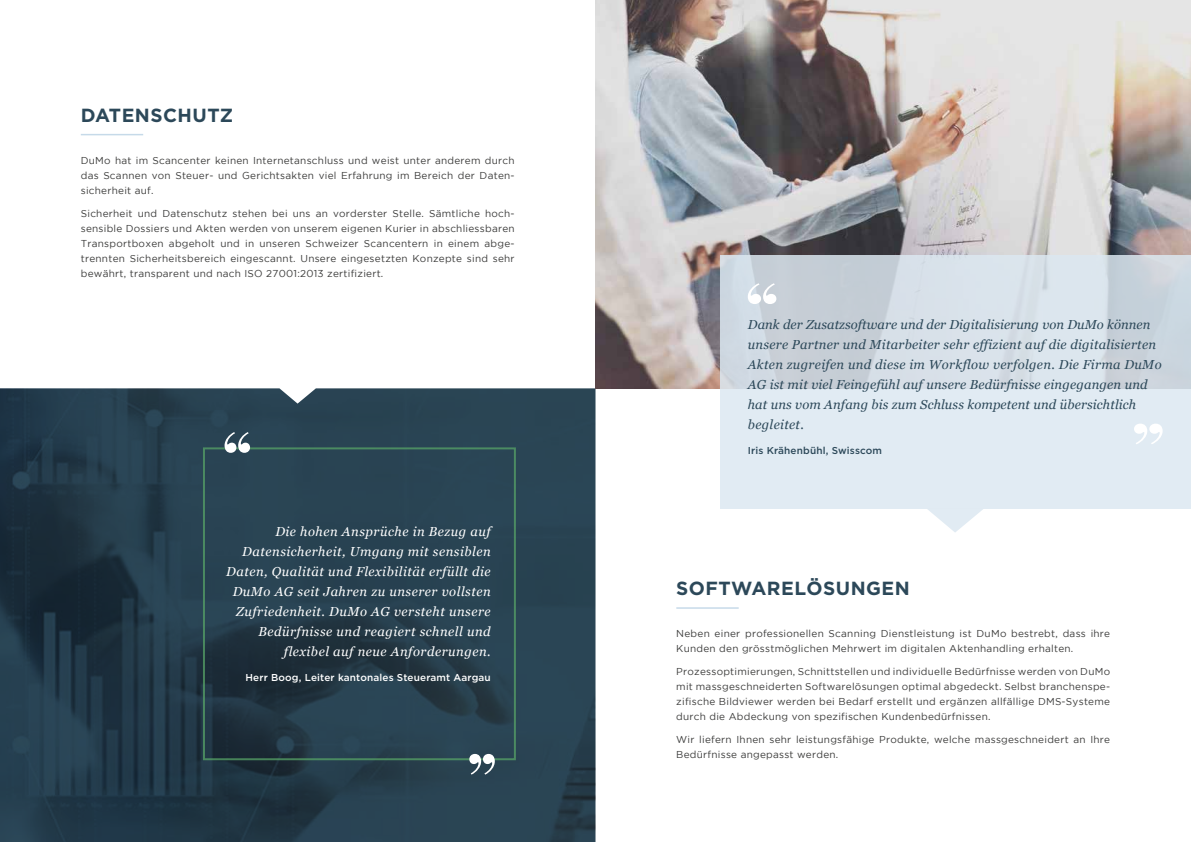
<style>
.page{position:relative;width:1191px;height:842px;background:#fff}
.page>*{position:absolute;margin:0;border:0;box-sizing:border-box;transform-origin:0 0}
.t1{font:700 19px "Gotham";letter-spacing:.025em;color:#2c4859}
.t2{font:italic 13px/20px "Georgia";letter-spacing:.015em;color:#2c4859}
.t3{font:italic 13px/20px "Georgia";letter-spacing:.04em;color:#fff;text-align:right}
.t4{font:10px/15px "Gotham";letter-spacing:.025em;color:#3c3c3b;text-align:justify}
.t5{font:500 10px "Gotham";letter-spacing:.015em;color:#fff}
.t6{font:500 10px "Gotham";letter-spacing:.015em;color:#2c4859}
</style>
<div class="page">
<img style="left:0;top:388px;width:595px;height:454px">
<img style="left:595px;top:0;width:596px;height:388px">
<hr style="left:81px;top:134px;width:62px;height:1px;background:#c6dae9">
<hr style="left:676px;top:607px;width:62px;height:2px;background:#c6dae9">
<div style="left:203px;top:447px;width:313px;height:313px;border:2px solid #57a367"></div>
<svg style="left:224px;top:432px;width:26px;height:21px"></svg>
<svg style="left:469px;top:754px;width:26px;height:21px"></svg>
<svg style="left:719px;top:256px;width:472px;height:253px;background:#d8e1e9"></svg>
<svg style="left:747px;top:283px;width:29px;height:21px"></svg>
<svg style="left:1134px;top:424px;width:28px;height:20px"></svg>
<svg style="left:927px;top:509px;width:56px;height:23px"></svg>
<h1 class="t1" style="left:81px;top:104px;width:154px">DATENSCHUTZ</h1>
<p class="t4" style="left:81px;top:153px;width:435px">DuMo hat im Scancenter keinen Internetanschluss und weist unter anderem durch das Scannen von Steuer- und Gerichtsakten viel Erfahrung im Bereich der Daten&shy;sicherheit auf.</p>
<p class="t4" style="left:81px;top:206px;width:435px">Sicherheit und Datenschutz stehen bei uns an vorderster Stelle. Sämtliche hoch&shy;sensible Dossiers und Akten werden von unserem eigenen Kurier in abschliessbaren Transportboxen abgeholt und in unseren Schweizer Scancentern in einem abge&shy;trennten Sicherheitsbereich eingescannt. Unsere eingesetzten Konzepte sind sehr bewährt, transparent und nach ISO 27001:2013 zertifiziert.</p>
<p class="t3" style="left:226px;top:521px;width:266px">Die hohen Ansprüche in Bezug auf Datensicherheit, Umgang mit sensiblen Daten, Qualität und Flexibilität erfüllt die DuMo AG seit Jahren zu unserer vollsten Zufriedenheit. DuMo AG versteht unsere Bedürfnisse und reagiert schnell und flexibel auf neue Anforderungen.</p>
<p class="t5" style="left:245px;top:671px;width:247px">Herr Boog, Leiter kantonales Steueramt Aargau</p>
<p class="t2" style="left:748px;top:314px;width:415px">Dank der Zusatzsoftware und der Digitalisierung von DuMo können unsere Partner und Mitarbeiter sehr effizient auf die digitalisierten Akten zugreifen und diese im Workflow verfolgen. Die Firma DuMo AG ist mit viel Feingefühl auf unsere Bedürfnisse eingegangen und hat uns vom Anfang bis zum Schluss kompetent und übersichtlich begleitet.</p>
<p class="t6" style="left:748px;top:444px;width:136px">Iris Krähenbühl, Swisscom</p>
<h1 class="t1" style="left:676px;top:577px;width:235px">SOFTWARELÖSUNGEN</h1>
<p class="t4" style="left:676px;top:626px;width:435px">Neben einer professionellen Scanning Dienstleistung ist DuMo bestrebt, dass ihre<br>Kunden den grösstmöglichen Mehrwert im digitalen Aktenhandling erhalten.</p>
<p class="t4" style="left:676px;top:664px;width:435px">Prozessoptimierungen, Schnittstellen und individuelle Bedürfnisse werden von DuMo mit massgeschneiderten Softwarelösungen optimal abgedeckt. Selbst branchenspe&shy;zifische Bildviewer werden bei Bedarf erstellt und ergänzen allfällige DMS-Systeme durch die Abdeckung von spezifischen Kundenbedürfnissen.</p>
<p class="t4" style="left:676px;top:732px;width:435px">Wir liefern Ihnen sehr leistungsfähige Produkte, welche massgeschneidert an Ihre<br>Bedürfnisse angepasst werden.</p>
</div>
